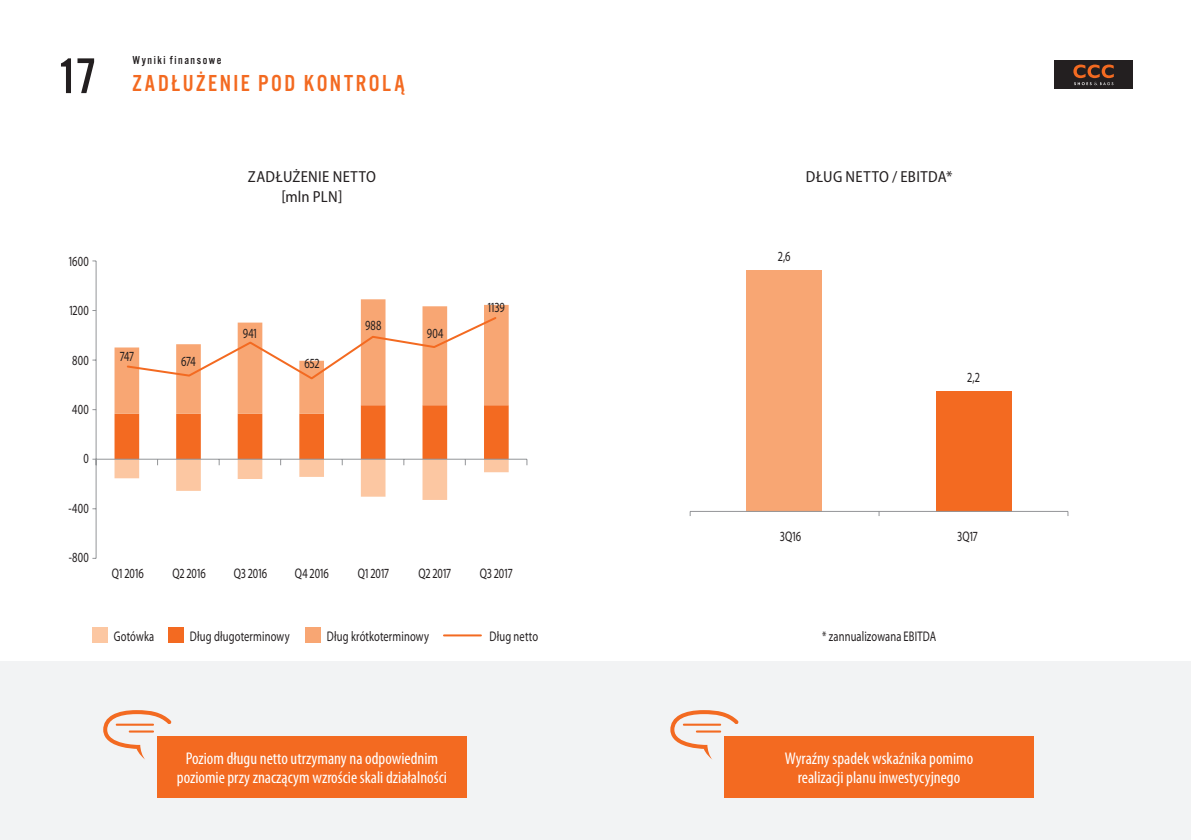
<style>
.page{position:relative;width:1191px;height:840px;background:#fff}
.page>*{position:absolute;margin:0;border:0;box-sizing:border-box;transform-origin:0 0}
.t1{font:52px "Alternate Got No 3 DOT";color:#231f20}
.t2{font:24px "Alternate Got No 3 DOT";letter-spacing:.11em;color:#f36a21}
.t3{font:condensed 17px/19px "Myriad Pro";color:#fff;text-align:center}
.t4{font:semi-condensed 16px/19.6px "Myriad Pro";letter-spacing:.02em;color:#231f20;text-align:center}
.t5{font:14px "Myriad Pro";letter-spacing:.01em;color:#231f20;scale:.75 1}
.t6{font:12px "Alternate Got No 3 DOT";letter-spacing:.13em;color:#231f20}
</style>
<div class="page">
<div style="left:0;top:660px;width:1191px;height:179px;background:#f2f3f4"></div>
<svg style="left:103px;top:710px;width:68px;height:49px"></svg>
<svg style="left:670px;top:710px;width:68px;height:49px"></svg>
<svg style="left:114px;top:299px;width:394px;height:106px"></svg>
<hr style="left:96px;top:261px;width:1px;height:297px;background:#939598">
<hr style="left:96px;top:458px;width:431px;height:1px;background:#939598">
<svg style="left:92px;top:458px;width:5px;height:7px"></svg>
<svg style="left:114px;top:405px;width:394px;height:94px"></svg>
<svg style="left:125px;top:315px;width:373px;height:65px"></svg>
<div style="left:936px;top:390px;width:75px;height:121px;background:#f36a21"></div>
<div style="left:746px;top:270px;width:76px;height:241px;background:#f8a673"></div>
<hr style="left:690px;top:511px;width:378px;height:1px;background:#939598">
<div style="left:157px;top:735px;width:310px;height:62px;background:#f36a21"></div>
<div style="left:724px;top:735px;width:310px;height:62px;background:#f36a21"></div>
<div style="left:305px;top:627px;width:15px;height:15px;background:#f8a673"></div>
<div style="left:168px;top:627px;width:15px;height:15px;background:#f36a21"></div>
<div style="left:92px;top:627px;width:15px;height:15px;background:#fcc7a2"></div>
<hr style="left:444px;top:634px;width:37px;height:2px;background:#f36a21">
<div style="left:1054px;top:61px;width:79px;height:28px;background:#231f20"></div>
<svg style="left:1073px;top:64px;width:40px;height:21px"></svg>
<h1 class="t1" style="left:57px;top:49px;width:42px">17</h1>
<p class="t6" style="left:132px;top:54px;width:91px">Wyniki finansowe</p>
<h2 class="t2" style="left:132px;top:71px;width:274px">ZADŁUŻENIE POD KONTROLĄ</h2>
<p class="t5" style="left:69px;top:252px;width:28px">1600</p>
<p class="t5" style="left:69px;top:302px;width:27px">1200</p>
<p class="t5" style="left:72px;top:351px;width:24px">800</p>
<p class="t5" style="left:72px;top:400px;width:24px">400</p>
<p class="t5" style="left:83px;top:449px;width:9px">0</p>
<p class="t5" style="left:69px;top:499px;width:28px">-400</p>
<p class="t5" style="left:69px;top:548px;width:28px">-800</p>
<p class="t4" style="left:248px;top:167px;width:130px">ZADŁUŻENIE NETTO [mln PLN]</p>
<p class="t4" style="left:805px;top:167px;width:148px">DŁUG NETTO / EBITDA*</p>
<p class="t5" style="left:120px;top:347px;width:20px">747</p>
<p class="t5" style="left:181px;top:352px;width:21px">674</p>
<p class="t5" style="left:243px;top:325px;width:21px">941</p>
<p class="t5" style="left:304px;top:354px;width:22px">652</p>
<p class="t5" style="left:365px;top:317px;width:23px">988</p>
<p class="t5" style="left:427px;top:325px;width:24px">904</p>
<p class="t5" style="left:488px;top:298px;width:24px">1139</p>
<p class="t5" style="left:112px;top:564px;width:44px">Q1 2016</p>
<p class="t5" style="left:172px;top:564px;width:46px">Q2 2016</p>
<p class="t5" style="left:234px;top:564px;width:46px">Q3 2016</p>
<p class="t5" style="left:295px;top:564px;width:47px">Q4 2016</p>
<p class="t5" style="left:358px;top:564px;width:43px">Q1 2017</p>
<p class="t5" style="left:418px;top:564px;width:45px">Q2 2017</p>
<p class="t5" style="left:480px;top:564px;width:45px">Q3 2017</p>
<p class="t5" style="left:778px;top:247px;width:18px">2,6</p>
<p class="t5" style="left:967px;top:368px;width:18px">2,2</p>
<p class="t5" style="left:780px;top:528px;width:30px">3Q16</p>
<p class="t5" style="left:957px;top:528px;width:28px">3Q17</p>
<p class="t5" style="left:114px;top:627px;width:55px">Gotówka</p>
<p class="t5" style="left:190px;top:627px;width:134px">Dług długoterminowy</p>
<p class="t5" style="left:327px;top:627px;width:138px">Dług krótkoterminowy</p>
<p class="t5" style="left:489px;top:627px;width:66px">Dług netto</p>
<p class="t5" style="left:822px;top:627px;width:153px">* zannualizowana EBITDA</p>
<p class="t3" style="left:177px;top:748px;width:271px">Poziom długu netto utrzymany na odpowiednim poziomie przy znaczącym wzroście skali działalności</p>
<p class="t3" style="left:785px;top:748px;width:190px">Wyraźny spadek wskaźnika pomimo realizacji planu inwestycyjnego</p>
</div>
